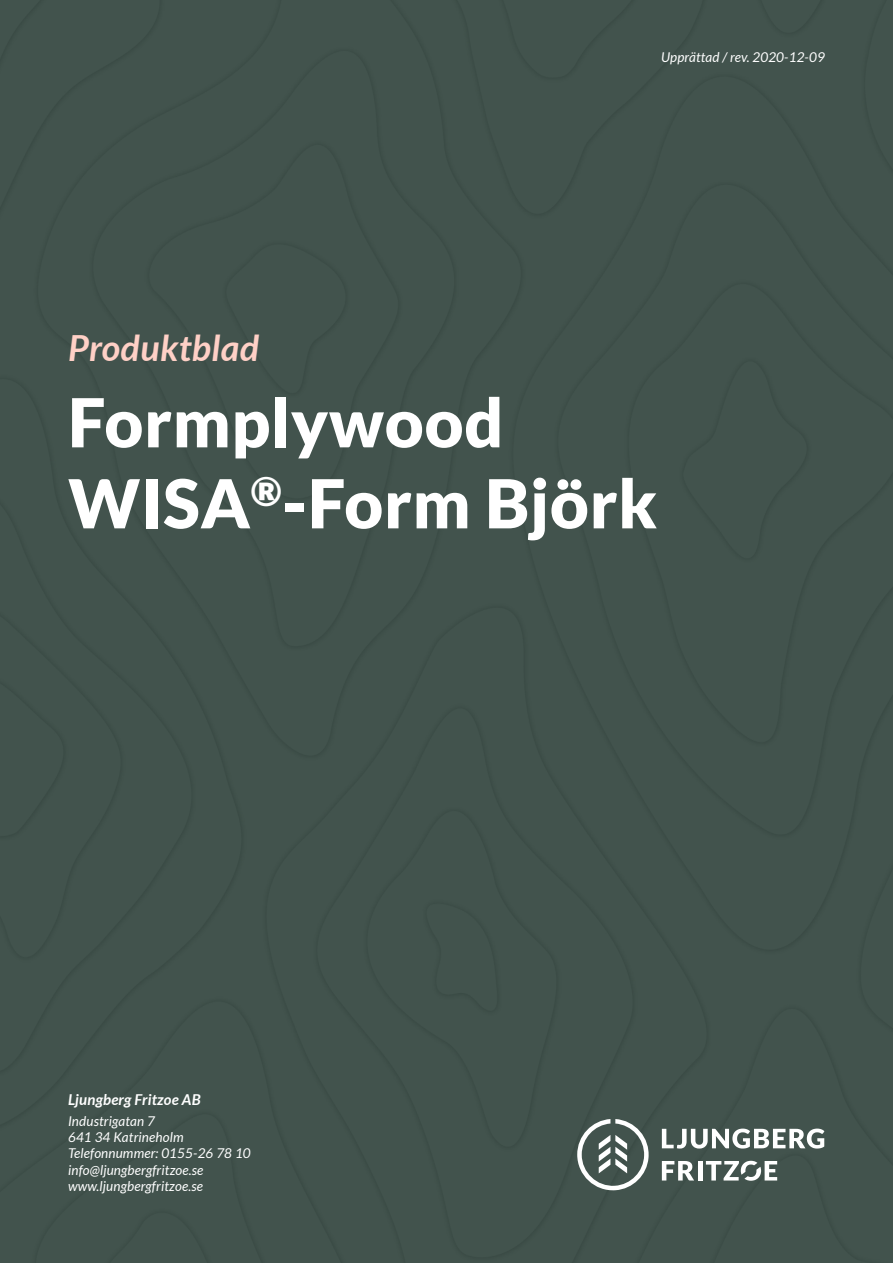
<style>
.page{position:relative;width:893px;height:1263px;background:#42534d}
.page>*{position:absolute;margin:0;border:0;box-sizing:border-box;transform-origin:0 0}
.TITEL_FRAMSIDA{font:900 67.5px "Lato";letter-spacing:.01em;color:#fff}
.t1{font:italic 700 36px "Lato";letter-spacing:.01em;color:#ffd0c6}
.ADRESS{font:italic 700 15px "Lato";letter-spacing:.01em;color:#fff}
.ADRESS-2{font:italic 13.5px "Lato";letter-spacing:.01em;color:#fff}
.DATUMMÄRKNING{font:italic 13.5px "Lato";letter-spacing:.01em;color:#fff}
</style>
<div class="page">
<svg style="left:577px;top:1119px;width:73px;height:72px"></svg>
<svg style="left:662px;top:1128px;width:162px;height:20px"></svg>
<svg style="left:662px;top:1161px;width:32px;height:19px"></svg>
<hr style="left:698px;top:1161px;width:4px;height:19px;background:#fff">
<svg style="left:706px;top:1161px;width:71px;height:20px"></svg>
<p class="t1" style="left:68px;top:328px;width:193px">Produktblad</p>
<p class="DATUMMÄRKNING" style="left:661px;top:49px;width:165px">Upprättad / rev. 2020-12-09</p>
<p class="TITEL_FRAMSIDA" style="left:68px;top:383px;width:437px">Formplywood</p>
<p class="TITEL_FRAMSIDA" style="left:68px;top:464px;width:590px">WISA<sup>®</sup>-Form Björk</p>
<p class="ADRESS" style="left:68px;top:1091px;width:134px">Ljungberg Fritzoe AB</p>
<p class="ADRESS-2" style="left:68px;top:1113px;width:88px">Industrigatan 7</p>
<p class="ADRESS-2" style="left:68px;top:1130px;width:117px">641 34 Katrineholm</p>
<p class="ADRESS-2" style="left:68px;top:1146px;width:184px">Telefonnummer: 0155-26 78 10</p>
<p class="ADRESS-2" style="left:68px;top:1162px;width:137px">info@ljungbergfritzoe.se</p>
<p class="ADRESS-2" style="left:68px;top:1178px;width:137px">www.ljungbergfritzoe.se</p>
</div>
